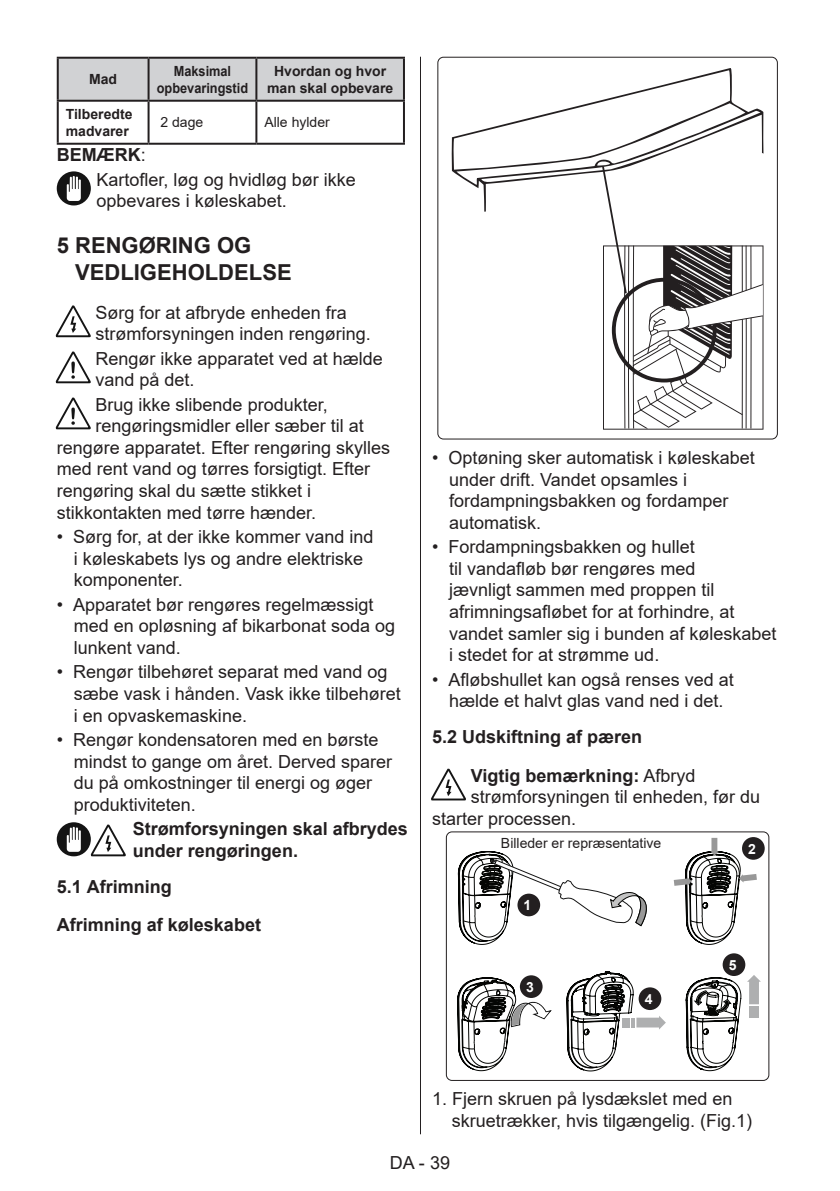
<style>
.page{position:relative;width:840px;height:1191px;background:#fff}
.page>*{position:absolute;margin:0;border:0;box-sizing:border-box;transform-origin:0 0}
.t1{font:700 22px/26.4px "Arial";color:#231f20}
.Paragraf_yazi{font:18px/21.6px "Arial";color:#231f20}
.Paragraf_yazi-2{font:700 18px/21.6px "Arial";color:#231f20}
.Paragraf_baslik{font:700 18px "Arial";color:#231f20}
.Tablo_yazi{font:700 14px/16.8px "Arial";color:#231f20;text-align:center}
.Paragraf_yazi-3{font:14px "Arial";color:#231f20}
.Tablo_yazi-2{font:700 14px/16.8px "Arial";color:#231f20;text-align:center;scale:.91 1}
.Tablo_yazi-3{font:14px "Arial";color:#231f20}
.Etiket{font:700 14px "Arial";color:#fff}
.s1{font-weight:400}
</style>
<div class="page">
<hr style="left:420px;top:57px;width:1px;height:1077px;background:#231f20">
<div style="left:59px;top:59px;width:344px;height:41px;background:#d1d2d4"></div>
<hr style="left:57px;top:57px;width:91px;height:2px;background:#231f20">
<hr style="left:57px;top:59px;width:2px;height:41px;background:#231f20">
<hr style="left:148px;top:57px;width:108px;height:2px;background:#231f20">
<hr style="left:147px;top:59px;width:2px;height:41px;background:#231f20">
<hr style="left:256px;top:57px;width:149px;height:2px;background:#231f20">
<hr style="left:255px;top:59px;width:2px;height:41px;background:#231f20">
<hr style="left:403px;top:59px;width:2px;height:41px;background:#231f20">
<hr style="left:57px;top:100px;width:91px;height:2px;background:#231f20">
<hr style="left:57px;top:102px;width:2px;height:41px;background:#231f20">
<hr style="left:148px;top:100px;width:108px;height:2px;background:#231f20">
<hr style="left:147px;top:102px;width:2px;height:41px;background:#231f20">
<hr style="left:256px;top:100px;width:149px;height:2px;background:#231f20">
<hr style="left:255px;top:102px;width:2px;height:41px;background:#231f20">
<hr style="left:403px;top:102px;width:2px;height:41px;background:#231f20">
<hr style="left:57px;top:143px;width:91px;height:2px;background:#231f20">
<hr style="left:148px;top:143px;width:108px;height:2px;background:#231f20">
<hr style="left:256px;top:143px;width:149px;height:2px;background:#231f20">
<div style="left:57px;top:171px;width:34px;height:34px;background:#141414;border-radius:17px"></div>
<svg style="left:67px;top:176px;width:14px;height:25px"></svg>
<svg style="left:55px;top:306px;width:35px;height:32px"></svg>
<svg style="left:55px;top:352px;width:35px;height:32px"></svg>
<svg style="left:55px;top:398px;width:35px;height:32px"></svg>
<div style="left:57px;top:822px;width:34px;height:34px;background:#141414;border-radius:17px"></div>
<svg style="left:67px;top:827px;width:14px;height:25px"></svg>
<svg style="left:90px;top:825px;width:35px;height:32px"></svg>
<div style="left:437px;top:57px;width:340px;height:382px;border:1px solid #231f20;border-radius:6px"></div>
<svg style="left:451px;top:68px;width:312px;height:144px"></svg>
<svg style="left:600px;top:164px;width:163px;height:265px"></svg>
<svg style="left:431px;top:769px;width:34px;height:32px"></svg>
<div style="left:445px;top:831px;width:324px;height:250px;border:1px solid #231f20;border-radius:6px"></div>
<svg style="left:457px;top:851px;width:190px;height:94px"></svg>
<div style="left:517px;top:893px;width:23px;height:23px;background:#231f20;border-radius:50%"></div>
<svg style="left:673px;top:838px;width:83px;height:107px"></svg>
<div style="left:741px;top:837px;width:23px;height:22px;background:#231f20;border-radius:50%"></div>
<svg style="left:457px;top:977px;width:94px;height:94px"></svg>
<div style="left:519px;top:975px;width:23px;height:23px;background:#231f20;border-radius:50%"></div>
<svg style="left:566px;top:971px;width:99px;height:100px"></svg>
<svg style="left:630px;top:1017px;width:4px;height:10px"></svg>
<hr style="left:626px;top:1017px;width:4px;height:10px;background:#aeafb0">
<hr style="left:622px;top:1017px;width:4px;height:10px;background:#aeafb0">
<svg style="left:685px;top:975px;width:75px;height:96px"></svg>
<hr style="left:748px;top:1010px;width:10px;height:4px;background:#aeafb0">
<hr style="left:748px;top:1014px;width:10px;height:4px;background:#aeafb0">
<div style="left:638px;top:987px;width:23px;height:23px;background:#231f20;border-radius:50%"></div>
<div style="left:722px;top:953px;width:23px;height:23px;background:#231f20;border-radius:50%"></div>
<p class="Tablo_yazi" style="left:89px;top:71px;width:29px">Mad</p>
<p class="Tablo_yazi-2" style="left:157px;top:63px;width:102px">Maksimal opbevaringstid</p>
<p class="Tablo_yazi" style="left:267px;top:63px;width:128px">Hvordan og hvor man skal opbevare</p>
<p class="Tablo_yazi" style="left:66px;top:106px;width:68px;text-align:left">Tilberedte madvarer</p>
<p class="Tablo_yazi-3" style="left:160px;top:113px;width:44px">2 dage</p>
<p class="Tablo_yazi-3" style="left:264px;top:113px;width:67px">Alle hylder</p>
<p class="Paragraf_yazi-2" style="left:57px;top:144px;width:91px">BEMÆRK<span class="s1">:</span></p>
<p class="Paragraf_yazi" style="left:96px;top:168px;width:261px">Kartofler, løg og hvidløg bør ikke opbevares i køleskabet.</p>
<p class="t1" style="left:75px;top:233px;width:218px;text-indent:-18px">5 RENGØRING OG<br>VEDLIGEHOLDELSE</p>
<p class="Paragraf_yazi" style="left:95px;top:301px;width:277px">Sørg for at afbryde enheden fra strømforsyningen inden rengøring.</p>
<p class="Paragraf_yazi" style="left:95px;top:347px;width:289px">Rengør ikke apparatet ved at hælde vand på det.</p>
<p class="Paragraf_yazi" style="left:95px;top:393px;width:234px">Brug ikke slibende produkter,</p>
<p class="Paragraf_yazi" style="left:95px;top:415px;width:270px">rengøringsmidler eller sæber til at</p>
<p class="Paragraf_yazi" style="left:57px;top:436px;width:335px">rengøre apparatet. Efter rengøring skylles</p>
<p class="Paragraf_yazi" style="left:57px;top:458px;width:315px">med rent vand og tørres forsigtigt. Efter</p>
<p class="Paragraf_yazi" style="left:57px;top:480px;width:256px">rengøring skal du sætte stikket i</p>
<p class="Paragraf_yazi" style="left:57px;top:501px;width:261px">stikkontakten med tørre hænder.</p>
<p class="Paragraf_yazi" style="left:74px;top:526px;width:301px;text-indent:-17px">• Sørg for, at der ikke kommer vand ind i køleskabets lys og andre elektriske komponenter.</p>
<p class="Paragraf_yazi" style="left:74px;top:593px;width:323px;text-indent:-17px">• Apparatet bør rengøres regelmæssigt med en opløsning af bikarbonat soda og lunkent vand.</p>
<p class="Paragraf_yazi" style="left:74px;top:661px;width:328px;text-indent:-17px">• Rengør tilbehøret separat med vand og sæbe vask i hånden. Vask ikke tilbehøret i en opvaskemaskine.</p>
<p class="Paragraf_yazi" style="left:74px;top:729px;width:320px;text-indent:-17px">• Rengør kondensatoren med en børste mindst to gange om året. Derved sparer du på omkostninger til energi og øger produktiviteten.</p>
<p class="Paragraf_yazi-2" style="left:133px;top:818px;width:276px">Strømforsyningen skal afbrydes under rengøringen.</p>
<p class="Paragraf_yazi-2" style="left:57px;top:875px;width:117px">5.1 Afrimning</p>
<p class="Paragraf_baslik" style="left:57px;top:912px;width:206px">Afrimning af køleskabet</p>
<p class="Paragraf_yazi" style="left:449px;top:447px;width:307px;text-indent:-17px">• Optøning sker automatisk i køleskabet under drift. Vandet opsamles i fordampningsbakken og fordamper automatisk.</p>
<p class="Paragraf_yazi" style="left:449px;top:536px;width:329px;text-indent:-17px">• Fordampningsbakken og hullet<br>til vandafløb bør rengøres med<br>jævnligt sammen med proppen til afrimningsafløbet for at forhindre, at vandet samler sig i bunden af køleskabet i stedet for at strømme ud.</p>
<p class="Paragraf_yazi" style="left:432px;top:668px;width:303px;text-align:center">• Afløbshullet kan også renses ved at hælde et halvt glas vand ned i det.</p>
<p class="Paragraf_yazi-2" style="left:432px;top:726px;width:212px">5.2 Udskiftning af pæren</p>
<p class="Paragraf_yazi-2" style="left:470px;top:765px;width:226px">Vigtig bemærkning: <span class="s1">Afbryd</span></p>
<p class="Paragraf_yazi" style="left:470px;top:786px;width:291px">strømforsyningen til enheden, før du</p>
<p class="Paragraf_yazi" style="left:432px;top:807px;width:146px">starter processen.</p>
<p class="Paragraf_yazi-3" style="left:500px;top:833px;width:162px">Billeder er repræsentative</p>
<p class="Etiket" style="left:747px;top:838px;width:9px">2</p>
<p class="Etiket" style="left:523px;top:895px;width:9px">1</p>
<p class="Etiket" style="left:525px;top:977px;width:9px">3</p>
<p class="Etiket" style="left:644px;top:989px;width:9px">4</p>
<p class="Etiket" style="left:728px;top:955px;width:9px">5</p>
<p class="Paragraf_yazi" style="left:451px;top:1088px;width:302px;text-indent:-20px">1. Fjern skruen på lysdækslet med en skruetrækker, hvis tilgængelig. (Fig.1)</p>
<p class="Paragraf_yazi" style="left:390px;top:1152px;width:62px">DA - 39</p>
</div>
